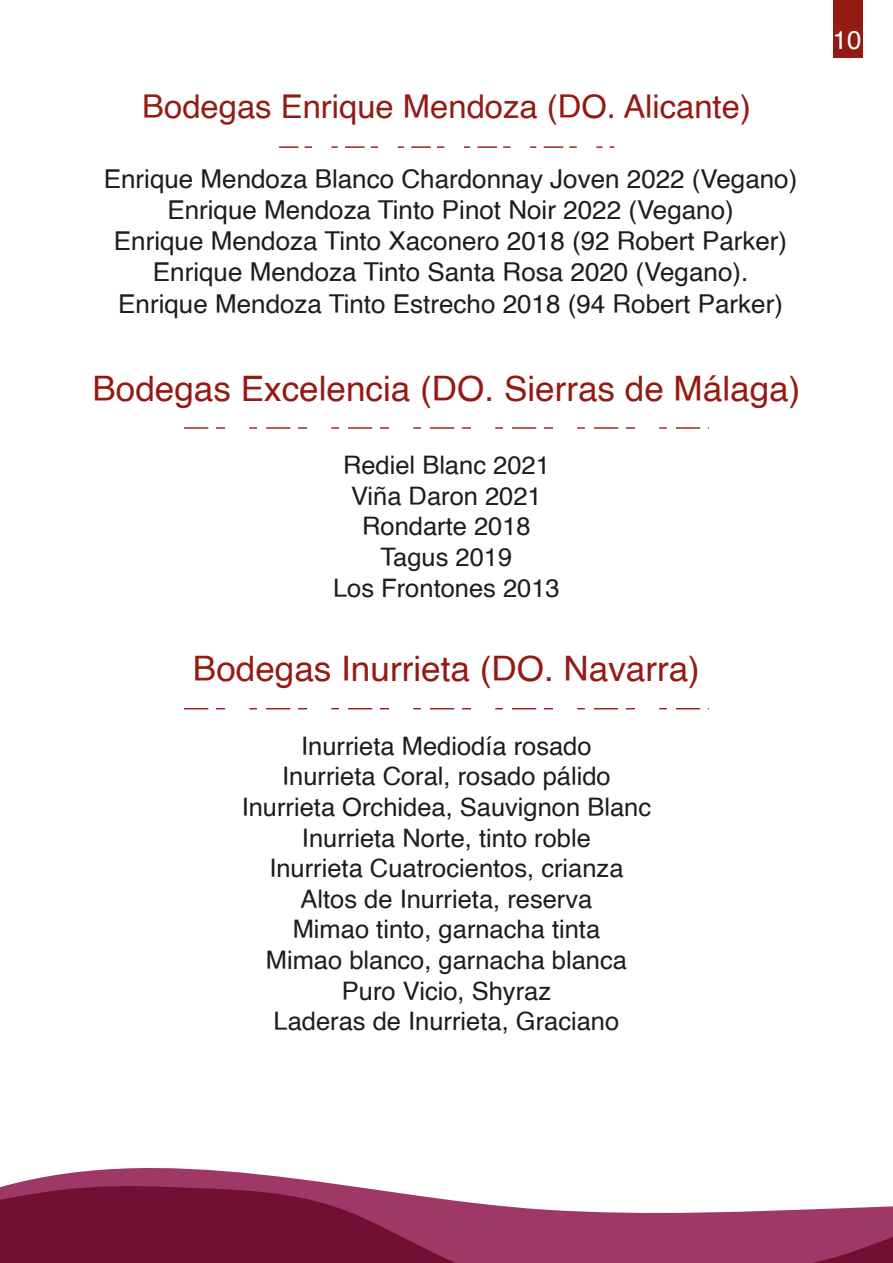
<style>
.page{position:relative;width:893px;height:1263px;background:#fff}
.page>*{position:absolute;margin:0;border:0;box-sizing:border-box;transform-origin:0 0}
.t1{font:35.1px "Helvetica";color:#941b14}
.t2{font:32.85px "Helvetica";color:#941b14}
.t3{font:25.95px/31.2px "Helvetica";color:#1d1d1b;text-align:center}
.t4{font:25.8px "Helvetica";color:#fff}
.t5{font:25.5px/30.6px "Helvetica";color:#1d1d1b;text-align:center}
</style>
<div class="page">
<svg style="left:8px;top:1168px;width:334px;height:17px;fill:#9f3866"></svg>
<svg style="left:0;top:1185px;width:893px;height:78px"></svg>
<svg style="left:279px;top:146px;width:335px;height:2px"></svg>
<svg style="left:184px;top:427px;width:525px;height:2px"></svg>
<svg style="left:184px;top:708px;width:525px;height:1px"></svg>
<div style="left:833px;top:0;width:30px;height:57px;background:#941b14"></div>
<p class="t2" style="left:142px;top:81px;width:610px">Bodegas Enrique Mendoza (DO. Alicante)</p>
<p class="t3" style="left:104px;top:164px;width:695px">Enrique Mendoza Blanco Chardonnay Joven 2022 (Vegano)<br>Enrique Mendoza Tinto Pinot Noir 2022 (Vegano)<br>Enrique Mendoza Tinto Xaconero 2018 (92 Robert Parker)<br>Enrique Mendoza Tinto Santa Rosa 2020 (Vegano).<br>Enrique Mendoza Tinto Estrecho 2018 (94 Robert Parker)</p>
<h1 class="t1" style="left:93px;top:361px;width:709px">Bodegas Excelencia (DO. Sierras de Málaga)</h1>
<p class="t5" style="left:333px;top:451px;width:228px">Rediel Blanc 2021<br>Viña Daron 2021<br>Rondarte 2018<br>Tagus 2019<br>Los Frontones 2013</p>
<h1 class="t1" style="left:193px;top:642px;width:508px">Bodegas Inurrieta (DO. Navarra)</h1>
<p class="t5" style="left:242px;top:731px;width:411px">Inurrieta Mediodía rosado<br>Inurrieta Coral, rosado pálido<br>Inurrieta Orchidea, Sauvignon Blanc<br>Inurrieta Norte, tinto roble<br>Inurrieta Cuatrocientos, crianza<br>Altos de Inurrieta, reserva<br>Mimao tinto, garnacha tinta<br>Mimao blanco, garnacha blanca<br>Puro Vicio, Shyraz<br>Laderas de Inurrieta, Graciano</p>
<p class="t4" style="left:833px;top:20px;width:30px">10</p>
</div>
